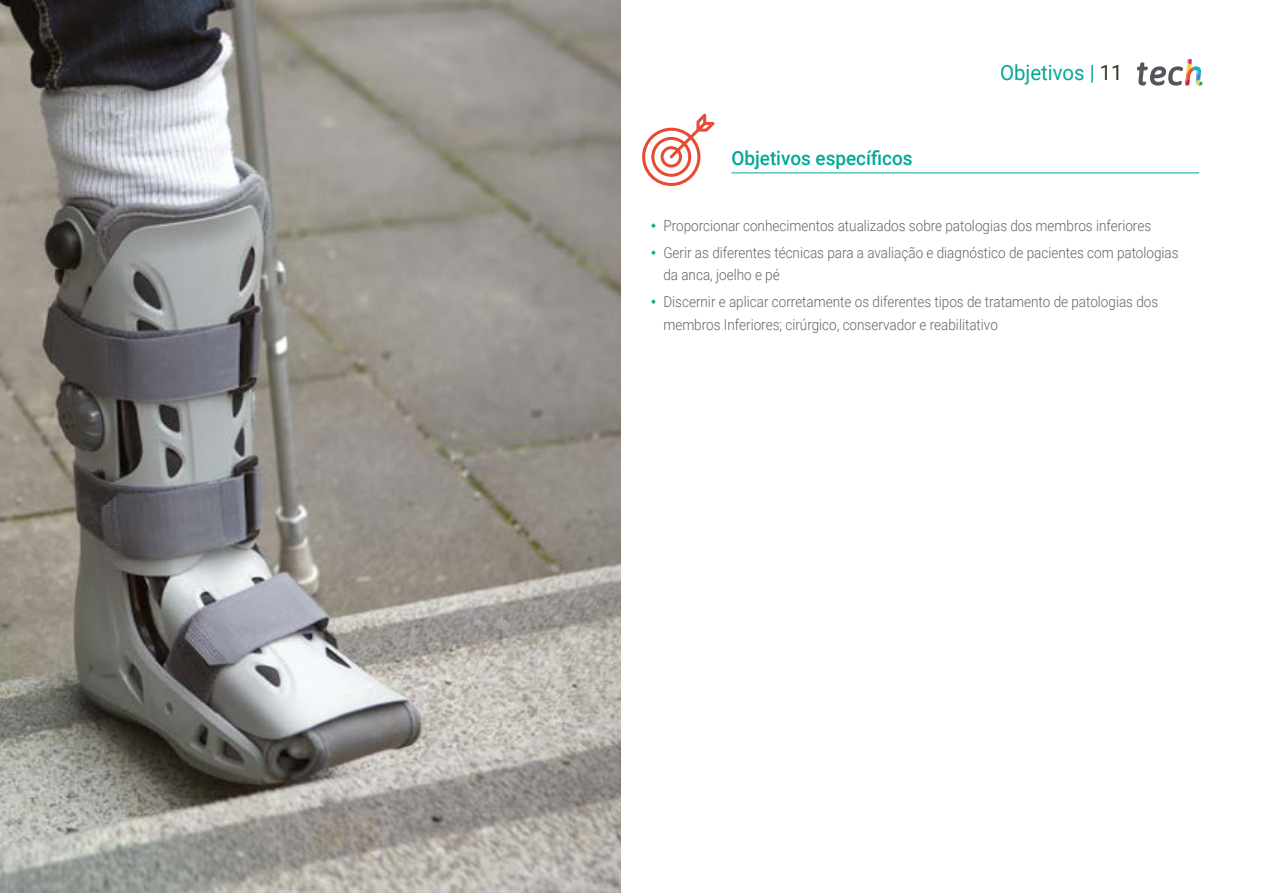
<style>
.page{position:relative;width:1263px;height:893px;background:#fff}
.page>*{position:absolute;margin:0;border:0;box-sizing:border-box;transform-origin:0 0}
.t1{font:21px "Roboto";color:#00a996}
.t2{font:500 19.5px "Roboto";color:#00a996}
.t3{font:300 15px/26.7px "Roboto";color:#61646a;scale:.9 1}
.s1{color:#312e20}
</style>
<div class="page">
<img style="left:0;top:0;width:621px;height:893px">
<svg style="left:1137px;top:59px;width:65px;height:27px"></svg>
<svg style="left:642px;top:114px;width:72px;height:72px"></svg>
<hr style="left:731px;top:173px;width:468px;height:1px;background:#00a996">
<h2 class="t2" style="left:731px;top:144px;width:183px">Objetivos específicos</h2>
<h1 class="t1" style="left:1000px;top:57px;width:124px">Objetivos | <span class="s1">11</span></h1>
<p class="t3" style="left:663px;top:212px;width:574px">Proporcionar conhecimentos atualizados sobre patologias dos membros inferiores<br>Gerir as diferentes técnicas para a avaliação e diagnóstico de pacientes com patologias</p>
<p class="t3" style="left:663px;top:261px;width:551px">da anca, joelho e pé<br>Discernir e aplicar corretamente os diferentes tipos de tratamento de patologias dos</p>
<p class="t3" style="left:663px;top:310px;width:373px">membros Inferiores; cirúrgico, conservador e reabilitativo</p>
</div>
